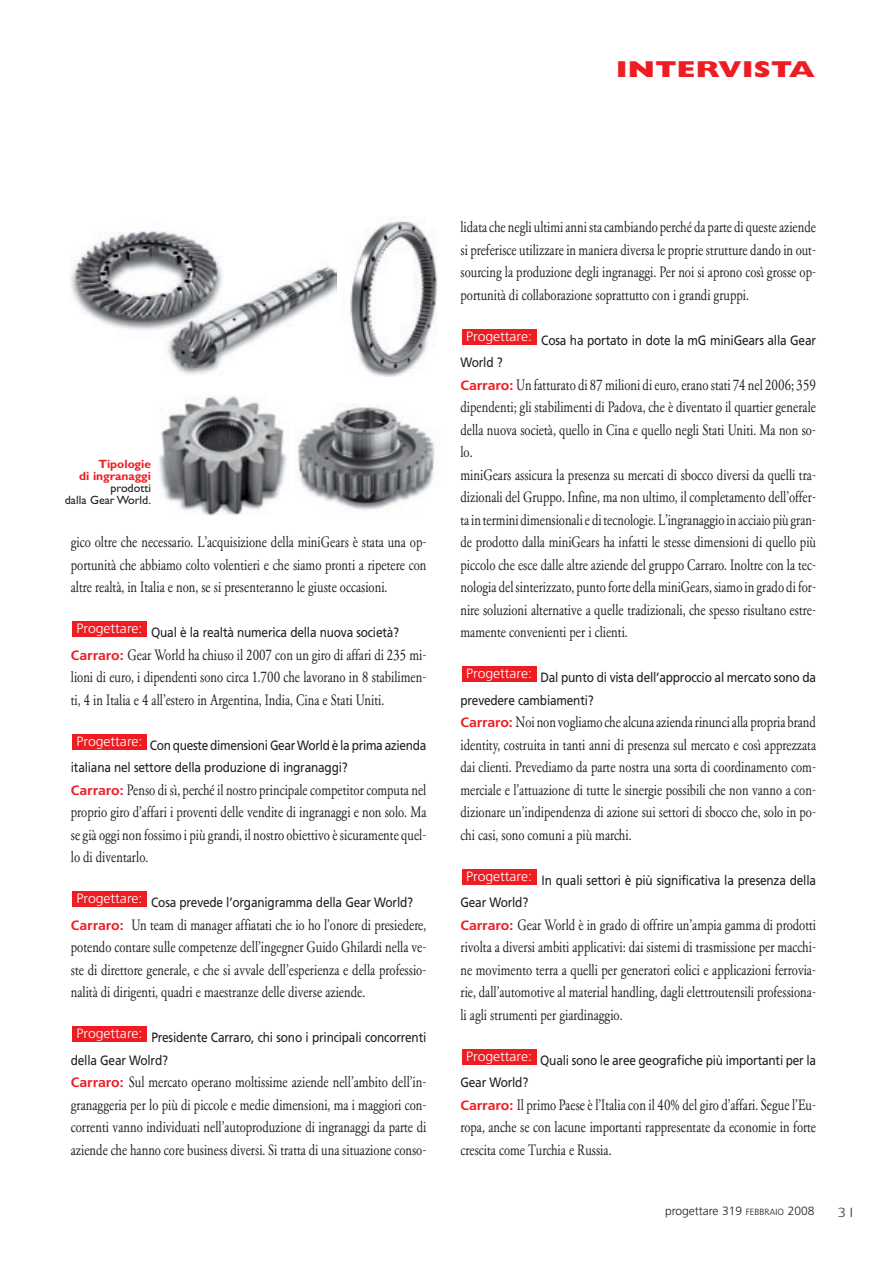
<style>
.page{position:relative;width:889px;height:1277px;background:#fff}
.page>*{position:absolute;margin:0;border:0;box-sizing:border-box;transform-origin:0 0}
.t1{font:800 23.1px "Gill Sans";letter-spacing:.015em;color:#ee1d23;scale:1.27 1}
.t2{font:15.75px/22.5px "Garamond Classico";color:#231f20;text-align:justify;scale:.78 1}
.t3{font:13.5px/22.5px "Frutiger LT";letter-spacing:-.015em;color:#231f20;scale:.88 1}
.t4{font:300 13.5px "Frutiger LT";color:#fff;scale:1.04 1}
.t5{font:300 13.5px "Gill Sans";color:#231f20;scale:1.27 1}
.t6{font:300 12px "Frutiger LT";color:#231f20}
.t7{font:12px/12px "Gill Sans";color:#231f20;text-align:right}
.t8{font:700 12px/12px "Gill Sans";color:#ee1d23;text-align:right}
.s1{font-family:"Frutiger LT";font-weight:700;font-size:13.5px;color:#ee1d23}
.s2{font-size:9px}
</style>
<div class="page">
<div style="left:462px;top:1049px;width:74px;height:15px;background:#ee1d23"></div>
<div style="left:462px;top:869px;width:74px;height:15px;background:#ee1d23"></div>
<div style="left:462px;top:666px;width:74px;height:16px;background:#ee1d23"></div>
<div style="left:462px;top:329px;width:74px;height:15px;background:#ee1d23"></div>
<div style="left:72px;top:1026px;width:75px;height:16px;background:#ee1d23"></div>
<div style="left:72px;top:891px;width:75px;height:16px;background:#ee1d23"></div>
<div style="left:72px;top:734px;width:75px;height:15px;background:#ee1d23"></div>
<div style="left:72px;top:621px;width:75px;height:16px;background:#ee1d23"></div>
<img style="left:69px;top:231px;width:267px;height:144px">
<img style="left:350px;top:221px;width:87px;height:156px">
<img style="left:297px;top:405px;width:138px;height:106px">
<img style="left:159px;top:396px;width:128px;height:120px">
<h1 class="t1" style="left:616px;top:62px;width:158px">INTERVISTA</h1>
<p class="t8" style="left:79px;top:459px;width:73px">Tipologie<br>di ingranaggi</p>
<p class="t7" style="left:65px;top:483px;width:88px">prodotti<br>dalla Gear World.</p>
<p class="t2" style="left:71px;top:532px;width:457px">gico oltre che necessario. L’acquisizione della miniGears è stata una op&shy;portunità che abbiamo colto volentieri e che siamo pronti a ripetere con altre realtà, in Italia e non, se si presenteranno le giuste occasioni.</p>
<p class="t3" style="left:151px;top:622px;width:283px">Qual è la realtà numerica della nuova società?</p>
<p class="t2" style="left:71px;top:645px;width:457px"><span class="s1">Carraro:</span> Gear World ha chiuso il 2007 con un giro di affari di 235 mi&shy;lioni di euro, i dipendenti sono circa 1.700 che lavorano in 8 stabilimen&shy;ti, 4 in Italia e 4 all’estero in Argentina, India, Cina e Stati Uniti.</p>
<p class="t3" style="left:71px;top:735px;width:405px;text-indent:79px">Con queste dimensioni Gear World è la prima azienda italiana nel settore della produzione di ingranaggi?</p>
<p class="t2" style="left:71px;top:780px;width:457px"><span class="s1">Carraro:</span> Penso di sì, perché il nostro principale competitor computa nel proprio giro d’affari i proventi delle vendite di ingranaggi e non solo. Ma se già oggi non fossimo i più grandi, il nostro obiettivo è sicuramente quel&shy;lo di diventarlo.</p>
<p class="t3" style="left:151px;top:892px;width:299px">Cosa prevede l’organigramma della Gear World?</p>
<p class="t2" style="left:71px;top:915px;width:457px"><span class="s1">Carraro:</span> Un team di manager affiatati che io ho l’onore di presiedere, potendo contare sulle competenze dell’ingegner Guido Ghilardi nella ve&shy;ste di direttore generale, e che si avvale dell’esperienza e della professio&shy;nalità di dirigenti, quadri e maestranze delle diverse aziende.</p>
<p class="t3" style="left:71px;top:1027px;width:405px;text-indent:81px">Presidente Carraro, chi sono i principali concorrenti della Gear Wolrd?</p>
<p class="t2" style="left:71px;top:1072px;width:457px"><span class="s1">Carraro:</span> Sul mercato operano moltissime aziende nell’ambito dell’in&shy;granaggeria per lo più di piccole e medie dimensioni, ma i maggiori con&shy;correnti vanno individuati nell’autoproduzione di ingranaggi da parte di aziende che hanno core business diversi. Si tratta di una situazione conso-</p>
<p class="t4" style="left:77px;top:623px;width:65px">Progettare:</p>
<p class="t4" style="left:77px;top:735px;width:65px">Progettare:</p>
<p class="t4" style="left:77px;top:893px;width:65px">Progettare:</p>
<p class="t4" style="left:77px;top:1028px;width:65px">Progettare:</p>
<p class="t2" style="left:460px;top:217px;width:457px">lidata che negli ultimi anni sta cambiando perché da parte di queste aziende si preferisce utilizzare in maniera diversa le proprie strutture dando in out&shy;sourcing la produzione degli ingranaggi. Per noi si aprono così grosse op&shy;portunità di collaborazione soprattutto con i grandi gruppi.</p>
<p class="t3" style="left:541px;top:330px;width:314px">Cosa ha portato in dote la mG miniGears alla Gear</p>
<p class="t3" style="left:460px;top:352px;width:49px">World ?</p>
<p class="t2" style="left:460px;top:375px;width:457px;text-align:left"><span class="s1">Carraro:</span> Un fatturato di 87 milioni di euro, erano stati 74 nel 2006; 359 dipendenti; gli stabilimenti di Padova, che è diventato il quartier generale della nuova società, quello in Cina e quello negli Stati Uniti. Ma non so&shy;lo.<br>miniGears assicura la presenza su mercati di sbocco diversi da quelli tra&shy;dizionali del Gruppo. Infine, ma non ultimo, il completamento dell’offer&shy;ta in termini dimensionali e di tecnologie. L’ingranaggio in acciaio più gran&shy;de prodotto dalla miniGears ha infatti le stesse dimensioni di quello più piccolo che esce dalle altre aziende del gruppo Carraro. Inoltre con la tec&shy;nologia del sinterizzato, punto forte della miniGears, siamo in grado di for&shy;nire soluzioni alternative a quelle tradizionali, che spesso risultano estre&shy;mamente convenienti per i clienti.</p>
<p class="t3" style="left:460px;top:667px;width:405px;text-indent:80px">Dal punto di vista dell’approccio al mercato sono da prevedere cambiamenti?</p>
<p class="t2" style="left:460px;top:712px;width:457px"><span class="s1">Carraro:</span> Noi non vogliamo che alcuna azienda rinunci alla propria brand identity, costruita in tanti anni di presenza sul mercato e così apprezzata dai clienti. Prevediamo da parte nostra una sorta di coordinamento com&shy;merciale e l’attuazione di tutte le sinergie possibili che non vanno a con&shy;dizionare un’indipendenza di azione sui settori di sbocco che, solo in po&shy;chi casi, sono comuni a più marchi.</p>
<p class="t3" style="left:541px;top:870px;width:313px">In quali settori è più significativa la presenza della</p>
<p class="t3" style="left:460px;top:892px;width:79px">Gear World?</p>
<p class="t2" style="left:460px;top:915px;width:457px"><span class="s1">Carraro:</span> Gear World è in grado di offrire un’ampia gamma di prodotti rivolta a diversi ambiti applicativi: dai sistemi di trasmissione per macchi&shy;ne movimento terra a quelli per generatori eolici e applicazioni ferrovia&shy;rie, dall’automotive al material handling, dagli elettroutensili professiona&shy;li agli strumenti per giardinaggio.</p>
<p class="t3" style="left:540px;top:1050px;width:315px">Quali sono le aree geografiche più importanti per la</p>
<p class="t3" style="left:460px;top:1072px;width:79px">Gear World?</p>
<p class="t2" style="left:460px;top:1095px;width:457px"><span class="s1">Carraro:</span> Il primo Paese è l’Italia con il 40% del giro d’affari. Segue l’Eu&shy;ropa, anche se con lacune importanti rappresentate da economie in forte crescita come Turchia e Russia.</p>
<p class="t4" style="left:466px;top:330px;width:65px">Progettare:</p>
<p class="t4" style="left:466px;top:668px;width:65px">Progettare:</p>
<p class="t4" style="left:466px;top:870px;width:65px">Progettare:</p>
<p class="t4" style="left:466px;top:1050px;width:65px">Progettare:</p>
<p class="t6" style="left:665px;top:1206px;width:151px">progettare 319 <span class="s2">FEBBRAIO</span> 2008</p>
<p class="t5" style="left:837px;top:1207px;width:16px">31</p>
</div>
